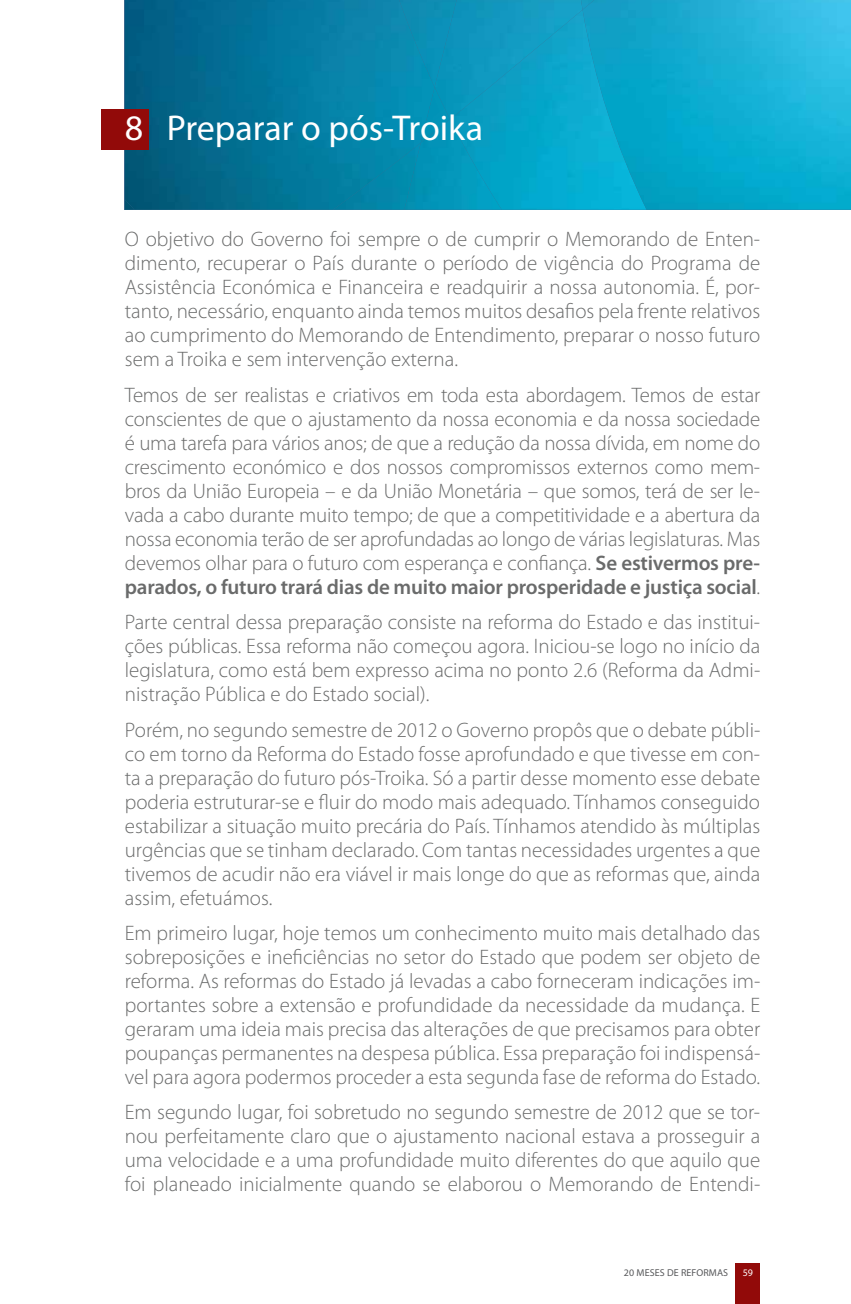
<style>
.page{position:relative;width:851px;height:1304px;background:#fff}
.page>*{position:absolute;margin:0;border:0;box-sizing:border-box;transform-origin:0 0}
.t1{font:36px "Myriad Pro";color:#fff}
.t2{font:300 21px/24px "Myriad Pro";color:#6a6b6b;text-align:justify}
.t3{font:10px "Myriad Pro";letter-spacing:.01em;color:#58595b}
.t4{font:10px "Myriad Pro";color:#fff}
.s1{font-weight:600}
</style>
<div class="page">
<div style="left:735px;top:1263px;width:25px;height:41px;background:#920a09"></div>
<img style="left:125px;top:0;width:295px;height:210px">
<div style="left:399px;top:0;width:35px;height:87px;background:#0b8eb3"></div>
<img style="left:420px;top:87px;width:14px;height:32px">
<img style="left:434px;top:0;width:147px;height:119px">
<img style="left:333px;top:143px;width:71px;height:67px">
<div style="left:404px;top:119px;width:46px;height:91px;background:#0291b6"></div>
<img style="left:450px;top:10px;width:132px;height:200px">
<img style="left:582px;top:0;width:268px;height:210px">
<div style="left:101px;top:109px;width:48px;height:41px;background:#920a09"></div>
<h1 class="t1" style="left:125px;top:106px;width:360px">8 Preparar o pós-Troika</h1>
<p class="t2" style="left:125px;top:227px;width:637px">O objetivo do Governo foi sempre o de cumprir o Memorando de Enten&shy;dimento, recuperar o País durante o período de vigência do Programa de Assistência Económica e Financeira e readquirir a nossa autonomia. É, por&shy;tanto, necessário, enquanto ainda temos muitos desafios pela frente relativos ao cumprimento do Memorando de Entendimento, preparar o nosso futuro sem a Troika e sem intervenção externa.</p>
<p class="t2" style="left:125px;top:383px;width:637px">Temos de ser realistas e criativos em toda esta abordagem. Temos de estar conscientes de que o ajustamento da nossa economia e da nossa sociedade é uma tarefa para vários anos; de que a redução da nossa dívida, em nome do crescimento económico e dos nossos compromissos externos como mem&shy;bros da União Europeia – e da União Monetária – que somos, terá de ser le&shy;vada a cabo durante muito tempo; de que a competitividade e a abertura da nossa economia terão de ser aprofundadas ao longo de várias legislaturas. Mas devemos olhar para o futuro com esperança e confiança. <span class="s1">Se estivermos pre&shy;parados, o futuro trará dias de muito maior prosperidade e justiça social</span>.</p>
<p class="t2" style="left:125px;top:610px;width:637px">Parte central dessa preparação consiste na reforma do Estado e das institui&shy;ções públicas. Essa reforma não começou agora. Iniciou-se logo no início da legislatura, como está bem expresso acima no ponto 2.6 (Reforma da Admi&shy;nistração Pública e do Estado social).</p>
<p class="t2" style="left:125px;top:717px;width:637px">Porém, no segundo semestre de 2012 o Governo propôs que o debate públi&shy;co em torno da Reforma do Estado fosse aprofundado e que tivesse em con&shy;ta a preparação do futuro pós-Troika. Só a partir desse momento esse debate poderia estruturar-se e fluir do modo mais adequado. Tínhamos conseguido estabilizar a situação muito precária do País. Tínhamos atendido às múltiplas urgências que se tinham declarado. Com tantas necessidades urgentes a que tivemos de acudir não era viável ir mais longe do que as reformas que, ainda assim, efetuámos.</p>
<p class="t2" style="left:125px;top:921px;width:636px">Em primeiro lugar, hoje temos um conhecimento muito mais detalhado das sobreposições e ineficiências no setor do Estado que podem ser objeto de reforma. As reformas do Estado já levadas a cabo forneceram indicações im&shy;portantes sobre a extensão e profundidade da necessidade da mudança. E geraram uma ideia mais precisa das alterações de que precisamos para obter poupanças permanentes na despesa pública. Essa preparação foi indispensá&shy;vel para agora podermos proceder a esta segunda fase de reforma do Estado.</p>
<p class="t2" style="left:125px;top:1100px;width:637px">Em segundo lugar, foi sobretudo no segundo semestre de 2012 que se tor&shy;nou perfeitamente claro que o ajustamento nacional estava a prosseguir a uma velocidade e a uma profundidade muito diferentes do que aquilo que foi planeado inicialmente quando se elaborou o Memorando de Entendi-</p>
<p class="t3" style="left:623px;top:1266px;width:106px">20 MESES DE REFORMAS</p>
<p class="t4" style="left:742px;top:1267px;width:12px">59</p>
</div>
